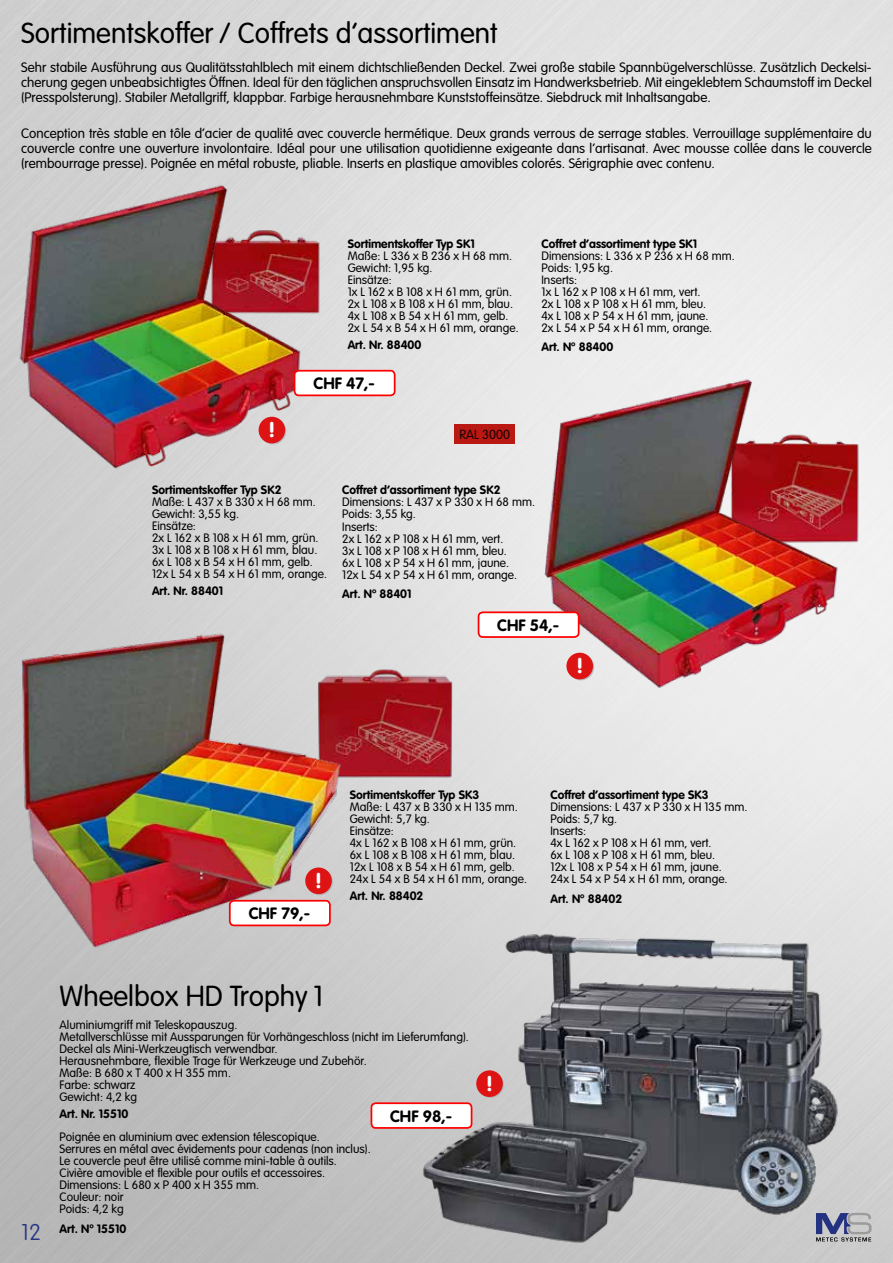
<style>
.page{position:relative;width:893px;height:1263px;background:#fff}
.page>*{position:absolute;margin:0;border:0;box-sizing:border-box;transform-origin:0 0}
.t1{font:300 28.5px "VAG Rounded Std";color:#000}
.t2{font:100 22.5px "VAG Rounded Std";color:#2a3783}
.t3{font:900 21px "VAG Rounded Std";color:#fff}
.t4{font:700 16.2px "VAG Rounded Std";color:#000}
.t5{font:300 13.5px/15px "VAG Rounded Std";color:#000;text-align:justify}
.t6{font:100 13.05px "VAG Rounded Std";color:#000}
.t7{font:300 12px/12px "VAG Rounded Std";color:#000}
.t8{font:700 12px "VAG Rounded Std";color:#000}
</style>
<div class="page">
<img style="left:0;top:0;width:893px;height:1263px">
<svg style="left:844px;top:1213px;width:28px;height:28px"></svg>
<img style="left:307px;top:227px;width:15px;height:92px">
<img style="left:9px;top:175px;width:298px;height:305px">
<img style="left:844px;top:429px;width:20px;height:119px">
<img style="left:532px;top:370px;width:312px;height:324px">
<img style="left:354px;top:666px;width:101px;height:118px">
<img style="left:7px;top:626px;width:347px;height:328px">
<div style="left:455px;top:424px;width:60px;height:20px;background:#b91813"></div>
<img style="left:392px;top:928px;width:452px;height:318px">
<div style="left:479px;top:612px;width:100px;height:25px;background:#fff;border-radius:4px"></div>
<div style="left:478px;top:611px;width:101px;height:27px;border:2px solid #f00;border-radius:4px"></div>
<div style="left:295px;top:371px;width:100px;height:24px;background:#fff;border-radius:4px"></div>
<div style="left:294px;top:370px;width:102px;height:26px;border:2px solid #f00;border-radius:4px"></div>
<div style="left:230px;top:901px;width:100px;height:24px;background:#fff;border-radius:4px"></div>
<div style="left:229px;top:900px;width:102px;height:26px;border:2px solid #f00;border-radius:4px"></div>
<svg style="left:306px;top:868px;width:27px;height:27px"></svg>
<div style="left:305px;top:867px;width:27px;height:27px;background:#dd1314;border-radius:50%"></div>
<svg style="left:567px;top:654px;width:27px;height:26px"></svg>
<div style="left:566px;top:653px;width:27px;height:26px;background:#dd1314;border-radius:50%"></div>
<svg style="left:260px;top:418px;width:26px;height:26px"></svg>
<div style="left:259px;top:417px;width:26px;height:26px;background:#dd1314;border-radius:50%"></div>
<svg style="left:477px;top:1071px;width:27px;height:27px"></svg>
<div style="left:476px;top:1070px;width:27px;height:27px;background:#dd1314;border-radius:50%"></div>
<div style="left:371px;top:1103px;width:101px;height:25px;background:#fff;border-radius:4px"></div>
<div style="left:371px;top:1102px;width:101px;height:27px;border:2px solid #f00;border-radius:4px"></div>
<h1 class="t1" style="left:21px;top:17px;width:478px">Sortimentskoffer / Coffrets d‘assortiment</h1>
<p class="t5" style="left:21px;top:60px;width:852px">Sehr stabile Ausführung aus Qualitätsstahlblech mit einem dichtschließenden Deckel. Zwei große stabile Spannbügelverschlüsse. Zusätzlich Deckelsi&shy;cherung gegen unbeabsichtigtes Öffnen. Ideal für den täglichen anspruchsvollen Einsatz im Handwerksbetrieb. Mit eingeklebtem Schaumstoff im Deckel (Presspolsterung). Stabiler Metallgriff, klappbar. Farbige herausnehmbare Kunststoffeinsätze. Siebdruck mit Inhaltsangabe.</p>
<p class="t5" style="left:21px;top:127px;width:852px">Conception très stable en tôle d‘acier de qualité avec couvercle hermétique. Deux grands verrous de serrage stables. Verrouillage supplémentaire du couvercle contre une ouverture involontaire. Idéal pour une utilisation quotidienne exigeante dans l‘artisanat. Avec mousse collée dans le couvercle (rembourrage presse). Poignée en métal robuste, pliable. Inserts en plastique amovibles colorés. Sérigraphie avec contenu.</p>
<h3 class="t3" style="left:269px;top:417px;width:7px">!</h3>
<p class="t8" style="left:348px;top:237px;width:129px">Sortimentskoffer Typ SK1</p>
<p class="t7" style="left:348px;top:250px;width:172px">Maße: L 336 x B 236 x H 68 mm.<br>Gewicht: 1,95 kg.<br>Einsätze:<br>1x L 162 x B 108 x H 61 mm, grün.<br>2x L 108 x B 108 x H 61 mm, blau.<br>4x L 108 x B 54 x H 61 mm, gelb.<br>2x L 54 x B 54 x H 61 mm, orange.</p>
<p class="t8" style="left:348px;top:337px;width:75px">Art. Nr. 88400</p>
<h3 class="t4" style="left:313px;top:374px;width:63px">CHF 47,-</h3>
<p class="t6" style="left:460px;top:427px;width:52px">RAL 3000</p>
<p class="t8" style="left:541px;top:237px;width:157px">Coffret d‘assortiment type SK1</p>
<p class="t7" style="left:541px;top:250px;width:195px">Dimensions: L 336 x P 236 x H 68 mm.<br>Poids: 1,95 kg.<br>Inserts:<br>1x L 162 x P 108 x H 61 mm, vert.<br>2x L 108 x P 108 x H 61 mm, bleu.<br>4x L 108 x P 54 x H 61 mm, jaune.<br>2x L 54 x P 54 x H 61 mm, orange.</p>
<p class="t8" style="left:541px;top:340px;width:73px">Art. Nº 88400</p>
<p class="t8" style="left:152px;top:483px;width:131px">Sortimentskoffer Typ SK2</p>
<p class="t7" style="left:152px;top:497px;width:177px">Maße: L 437 x B 330 x H 68 mm.<br>Gewicht: 3,55 kg.<br>Einsätze:<br>2x L 162 x B 108 x H 61 mm, grün.<br>3x L 108 x B 108 x H 61 mm, blau.<br>6x L 108 x B 54 x H 61 mm, gelb.<br>12x L 54 x B 54 x H 61 mm, orange.</p>
<p class="t8" style="left:152px;top:584px;width:73px">Art. Nr. 88401</p>
<p class="t8" style="left:342px;top:483px;width:160px">Coffret d‘assortiment type SK2</p>
<p class="t7" style="left:342px;top:497px;width:194px">Dimensions: L 437 x P 330 x H 68 mm.<br>Poids: 3,55 kg.<br>Inserts:<br>2x L 162 x P 108 x H 61 mm, vert.<br>3x L 108 x P 108 x H 61 mm, bleu.<br>6x L 108 x P 54 x H 61 mm, jaune.<br>12x L 54 x P 54 x H 61 mm, orange.</p>
<p class="t8" style="left:342px;top:587px;width:71px">Art. Nº 88401</p>
<h3 class="t4" style="left:497px;top:616px;width:64px">CHF 54,-</h3>
<h3 class="t3" style="left:577px;top:653px;width:7px">!</h3>
<h3 class="t3" style="left:316px;top:868px;width:7px">!</h3>
<h3 class="t4" style="left:249px;top:904px;width:63px">CHF 79,-</h3>
<p class="t8" style="left:350px;top:788px;width:131px">Sortimentskoffer Typ SK3</p>
<p class="t7" style="left:350px;top:801px;width:179px">Maße: L 437 x B 330 x H 135 mm.<br>Gewicht: 5,7 kg.<br>Einsätze:<br>4x L 162 x B 108 x H 61 mm, grün.<br>6x L 108 x B 108 x H 61 mm, blau.<br>12x L 108 x B 54 x H 61 mm, gelb.<br>24x L 54 x B 54 x H 61 mm, orange.</p>
<p class="t8" style="left:350px;top:888px;width:75px">Art. Nr. 88402</p>
<p class="t8" style="left:550px;top:788px;width:160px">Coffret d‘assortiment type SK3</p>
<p class="t7" style="left:550px;top:801px;width:199px">Dimensions: L 437 x P 330 x H 135 mm.<br>Poids: 5,7 kg.<br>Inserts:<br>4x L 162 x P 108 x H 61 mm, vert.<br>6x L 108 x P 108 x H 61 mm, bleu.<br>12x L 108 x P 54 x H 61 mm, jaune.<br>24x L 54 x P 54 x H 61 mm, orange.</p>
<p class="t8" style="left:550px;top:891px;width:73px">Art. Nº 88402</p>
<h2 class="t2" style="left:21px;top:1219px;width:21px">12</h2>
<h1 class="t1" style="left:60px;top:979px;width:266px">Wheelbox HD Trophy 1</h1>
<p class="t7" style="left:60px;top:1019px;width:411px">Aluminiumgriff mit Teleskopauszug.<br>Metallverschlüsse mit Aussparungen für Vorhängeschloss (nicht im Lieferumfang).<br>Deckel als Mini-Werkzeugtisch verwendbar.<br>Herausnehmbare, flexible Trage für Werkzeuge und Zubehör.<br>Maße: B 680 x T 400 x H 355 mm.<br>Farbe: schwarz<br>Gewicht: 4,2 kg</p>
<p class="t8" style="left:60px;top:1106px;width:70px">Art. Nr. 15510</p>
<p class="t7" style="left:60px;top:1131px;width:313px">Poignée en aluminium avec extension télescopique.<br>Serrures en métal avec évidements pour cadenas (non inclus).<br>Le couvercle peut être utilisé comme mini-table à outils.<br>Civière amovible et flexible pour outils et accessoires.<br>Dimensions: L 680 x P 400 x H 355 mm.<br>Couleur: noir<br>Poids: 4,2 kg</p>
<p class="t8" style="left:60px;top:1221px;width:68px">Art. Nº 15510</p>
<h3 class="t4" style="left:390px;top:1106px;width:64px">CHF 98,-</h3>
<h3 class="t3" style="left:487px;top:1070px;width:7px">!</h3>
</div>
